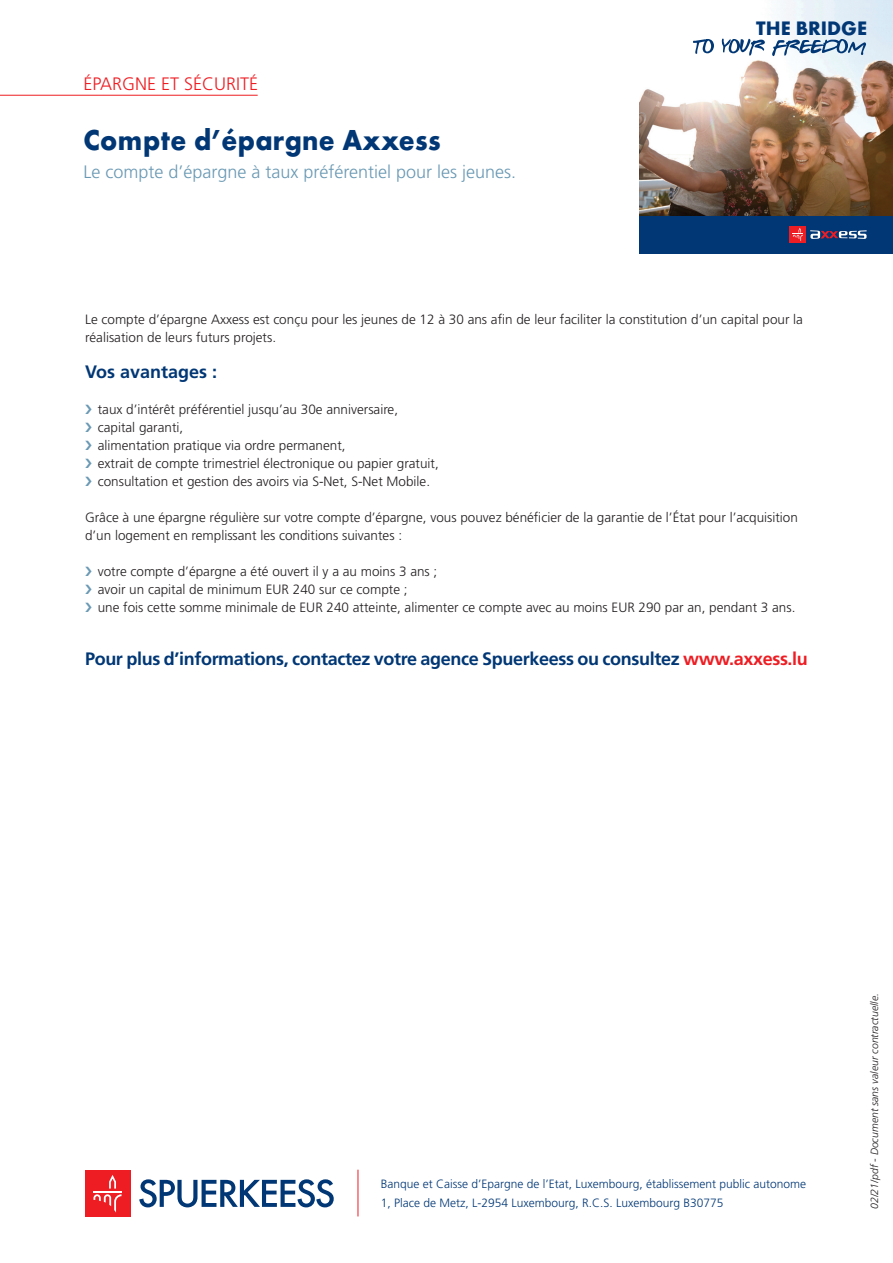
<style>
.page{position:relative;width:893px;height:1263px;background:#fff}
.page>*{position:absolute;margin:0;border:0;box-sizing:border-box;transform-origin:0 0}
.t1{font:700 30px "Futura T";letter-spacing:.01em;color:#013775;scale:.93 1}
.t2{font:700 20.25px "Futura T";color:#013775}
.t3{font:700 18px "Frutiger";letter-spacing:-.02em;color:#013775}
.t4{font:300 18px "Frutiger";color:#6a99b4}
.t5{font:300 18px "Frutiger";color:#ee1d23}
.t6{font:700 18px "Frutiger";color:#013775}
.t7{font:300 13.5px/18px "Frutiger";color:#231f20}
.t8{font:300 12px "Frutiger";color:#013775}
.adresse{font:italic 300 10.5px "Frutiger";color:#231f20}
.s1{color:#ee1d23}
</style>
<div class="page">
<hr style="left:0;top:95px;width:258px;height:1px;background:#ee1d23">
<hr style="left:358px;top:1170px;width:1px;height:46px;background:#ee1d23">
<svg style="left:139px;top:1179px;width:195px;height:28px"></svg>
<div style="left:85px;top:1170px;width:46px;height:47px;background:#ee1d23"></div>
<svg style="left:93px;top:1175px;width:29px;height:37px"></svg>
<img style="left:640px;top:0;width:253px;height:216px">
<svg style="left:693px;top:39px;width:173px;height:17px"></svg>
<div style="left:640px;top:216px;width:253px;height:37px;background:#013775"></div>
<div style="left:789px;top:226px;width:17px;height:17px;background:#ee1d23"></div>
<svg style="left:793px;top:228px;width:10px;height:13px"></svg>
<svg style="left:810px;top:230px;width:57px;height:9px"></svg>
<p class="t5" style="left:84px;top:73px;width:176px">ÉPARGNE ET SÉCURITÉ</p>
<p class="t1" style="left:84px;top:122px;width:385px">Compte d’épargne Axxess</p>
<p class="t4" style="left:84px;top:162px;width:434px">Le compte d’épargne à taux préférentiel pour les jeunes.</p>
<p class="t2" style="left:756px;top:16px;width:112px">THE BRIDGE</p>
<p class="t7" style="left:85px;top:310px;width:719px">Le compte d’épargne Axxess est conçu pour les jeunes de 12 à 30 ans afin de leur faciliter la constitution d’un capital pour la réalisation de leurs futurs projets.</p>
<p class="t6" style="left:85px;top:361px;width:134px">Vos avantages :</p>
<p class="t7" style="left:98px;top:400px;width:302px">taux d’intérêt préférentiel jusqu’au 30e anniversaire,</p>
<p class="t7" style="left:98px;top:418px;width:87px">capital garanti,</p>
<p class="t7" style="left:98px;top:436px;width:249px">alimentation pratique via ordre permanent,</p>
<p class="t7" style="left:98px;top:454px;width:342px">extrait de compte trimestriel électronique ou papier gratuit,</p>
<p class="t7" style="left:98px;top:472px;width:334px">consultation et gestion des avoirs via S-Net, S-Net Mobile.</p>
<p class="t7" style="left:85px;top:508px;width:714px">Grâce à une épargne régulière sur votre compte d’épargne, vous pouvez bénéficier de la garantie de l’État pour l’acquisition d’un logement en remplissant les conditions suivantes :</p>
<p class="t7" style="left:98px;top:562px;width:341px">votre compte d’épargne a été ouvert il y a au moins 3 ans ;</p>
<p class="t7" style="left:98px;top:580px;width:311px">avoir un capital de minimum EUR 240 sur ce compte ;</p>
<p class="t7" style="left:98px;top:598px;width:699px">une fois cette somme minimale de EUR 240 atteinte, alimenter ce compte avec au moins EUR 290 par an, pendant 3 ans.</p>
<p class="t3" style="left:85px;top:648px;width:724px">Pour plus d’informations, contactez votre agence Spuerkeess ou consultez <span class="s1">www.axxess.lu</span></p>
<p class="t8" style="left:381px;top:1177px;width:427px">Banque et Caisse d’Epargne de l’Etat, Luxembourg, établissement public autonome</p>
<p class="t8" style="left:381px;top:1196px;width:344px">1, Place de Metz, L-2954 Luxembourg, R.C.S. Luxembourg B30775</p>
<p class="adresse" style="left:869px;top:1209px;width:217px;rotate:-90deg">02/21/pdf - Document sans valeur contractuelle.</p>
</div>
